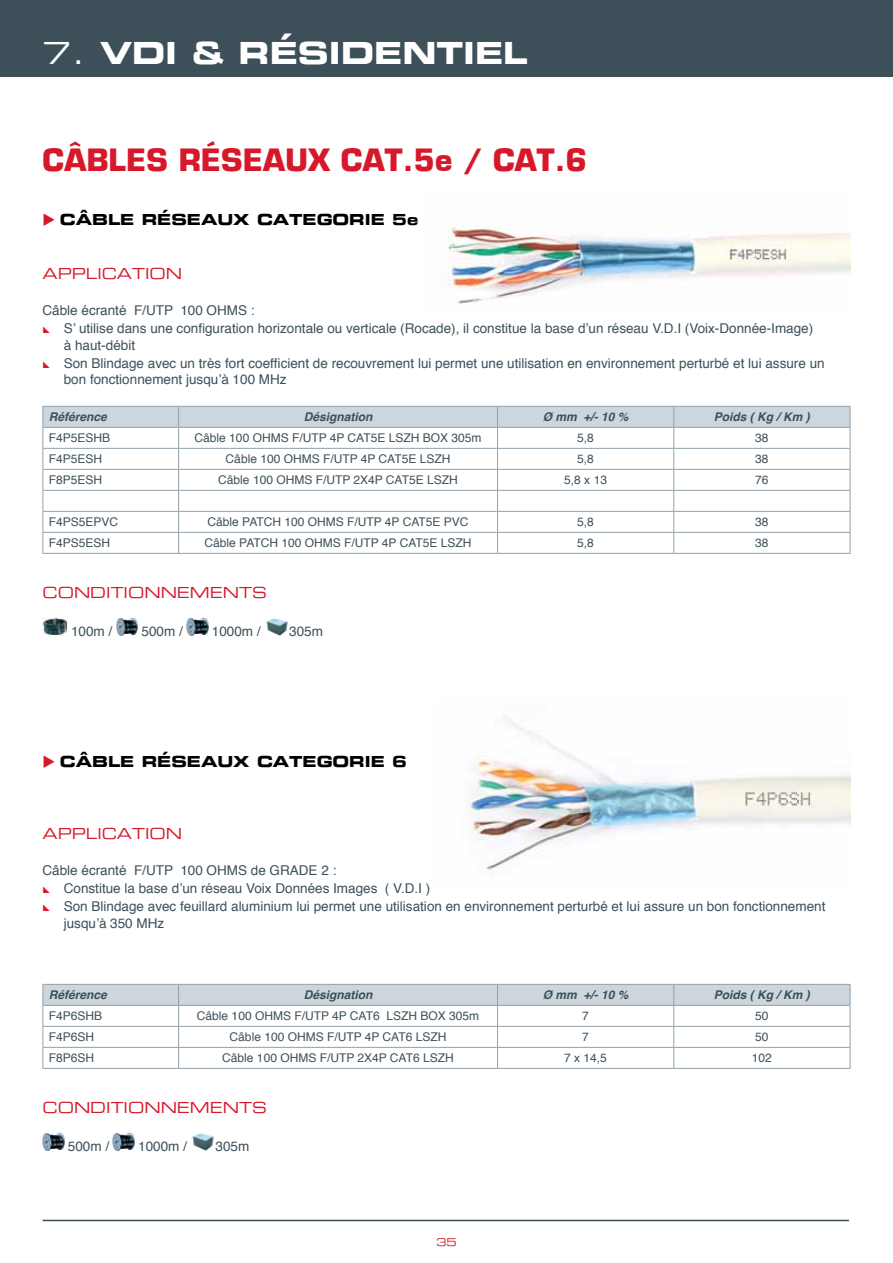
<style>
.page{position:relative;width:893px;height:1263px;background:#fff}
.page>*{position:absolute;margin:0;border:0;box-sizing:border-box;transform-origin:0 0}
.t1{font:700 30px "Eurostile";color:#d7182a}
.t2{font:30px "Eurostile Bold Extended Two";color:#fff}
.t3{font:15px "Eurostile Extended Two";color:#d7182a}
.t4{font:15px "Eurostile Bold Extended Two";color:#000}
.t5{font:13.5px/18px "Helvetica";color:#3d505a}
.t6{font:12px "Helvetica";color:#3d505a}
.t7{font:italic 700 12px "Helvetica";color:#3d505a}
.t8{font:10.5px "Eurostile Extended Two";color:#d7182a}
.s1{font-family:"Eurostile Extended Two"}
.s2{color:#d7182a}
</style>
<div class="page">
<div style="left:0;top:0;width:893px;height:77px;background:#3d505a"></div>
<hr style="left:43px;top:1220px;width:806px;height:1px;background:#3d505a">
<svg style="left:43px;top:406px;width:808px;height:147px"></svg>
<hr style="left:43px;top:553px;width:136px;height:1px;background:#91a1ab">
<hr style="left:179px;top:553px;width:318px;height:1px;background:#91a1ab">
<hr style="left:497px;top:553px;width:177px;height:1px;background:#91a1ab">
<hr style="left:674px;top:553px;width:176px;height:1px;background:#91a1ab">
<img style="left:43px;top:617px;width:24px;height:19px">
<img style="left:116px;top:617px;width:22px;height:19px">
<img style="left:187px;top:617px;width:21px;height:19px">
<img style="left:266px;top:618px;width:22px;height:18px">
<svg style="left:43px;top:984px;width:808px;height:84px"></svg>
<hr style="left:43px;top:1068px;width:136px;height:1px;background:#91a1ab">
<hr style="left:179px;top:1068px;width:318px;height:1px;background:#91a1ab">
<hr style="left:497px;top:1068px;width:177px;height:1px;background:#91a1ab">
<hr style="left:674px;top:1068px;width:176px;height:1px;background:#91a1ab">
<img style="left:43px;top:1132px;width:21px;height:19px">
<img style="left:113px;top:1132px;width:21px;height:19px">
<img style="left:192px;top:1133px;width:22px;height:18px">
<img style="left:439px;top:226px;width:411px;height:78px">
<img style="left:468px;top:716px;width:382px;height:157px">
<h1 class="t2" style="left:42px;top:32px;width:487px"><span class="s1">7.</span> VDI &amp; RÉSIDENTIEL</h1>
<h1 class="t1" style="left:43px;top:141px;width:546px">CÂBLES RÉ SEAUX CAT.5e / CAT.6</h1>
<p class="t4" style="left:43px;top:209px;width:377px"><span class="s2">◆</span> CÂBLE RÉSEAUX CATEGORIE 5e</p>
<p class="t3" style="left:43px;top:264px;width:16px">APP</p>
<p class="t3" style="left:86px;top:264px;width:93px">LICATION</p>
<p class="t5" style="left:64px;top:302px;width:751px;text-indent:-21px">Câble écranté F/UTP 100 OHMS :<br>S’ utilise dans une configuration horizontale ou verticale (Rocade), il constitue la base d’un réseau V.D.I (Voix-Donnée-Image)</p>
<p class="t5" style="left:64px;top:336px;width:762px">à haut-débit<br>Son Blindage avec un très fort coefficient de recouvrement lui permet une utilisation en environnement perturbé et lui assure un</p>
<p class="t5" style="left:64px;top:370px;width:224px">bon fonctionnement jusqu’à 100 MHz</p>
<p class="t7" style="left:49px;top:407px;width:60px">Référence</p>
<p class="t7" style="left:304px;top:407px;width:70px">Désignation</p>
<p class="t7" style="left:543px;top:407px;width:87px">Ø mm +/- 10 %</p>
<p class="t7" style="left:714px;top:407px;width:98px">Poids ( Kg / Km )</p>
<p class="t6" style="left:49px;top:429px;width:63px">F4P5ESHB</p>
<p class="t6" style="left:195px;top:429px;width:288px">Câble 100 OHMS F/UTP 4P CAT5E LSZH BOX 305m</p>
<p class="t6" style="left:577px;top:429px;width:18px">5,8</p>
<p class="t6" style="left:755px;top:429px;width:15px">38</p>
<p class="t6" style="left:49px;top:450px;width:55px">F4P5ESH</p>
<p class="t6" style="left:226px;top:450px;width:226px">Câble 100 OHMS F/UTP 4P CAT5E LSZH</p>
<p class="t6" style="left:577px;top:450px;width:18px">5,8</p>
<p class="t6" style="left:755px;top:450px;width:15px">38</p>
<p class="t6" style="left:49px;top:471px;width:55px">F8P5ESH</p>
<p class="t6" style="left:218px;top:471px;width:241px">Câble 100 OHMS F/UTP 2X4P CAT5E LSZH</p>
<p class="t6" style="left:564px;top:471px;width:44px">5,8 x 13</p>
<p class="t6" style="left:755px;top:471px;width:15px">76</p>
<p class="t6" style="left:49px;top:513px;width:71px">F4PS5EPVC</p>
<p class="t6" style="left:208px;top:513px;width:262px">Câble PATCH 100 OHMS F/UTP 4P CAT5E PVC</p>
<p class="t6" style="left:577px;top:513px;width:18px">5,8</p>
<p class="t6" style="left:755px;top:513px;width:15px">38</p>
<p class="t6" style="left:49px;top:534px;width:63px">F4PS5ESH</p>
<p class="t6" style="left:205px;top:534px;width:268px">Câble PATCH 100 OHMS F/UTP 4P CAT5E LSZH</p>
<p class="t6" style="left:577px;top:534px;width:18px">5,8</p>
<p class="t6" style="left:755px;top:534px;width:15px">38</p>
<p class="t3" style="left:43px;top:582px;width:45px">CONDI</p>
<p class="t3" style="left:111px;top:582px;width:156px">TIONNEMENTS</p>
<p class="t5" style="left:71px;top:623px;width:43px">100m /</p>
<p class="t5" style="left:141px;top:623px;width:43px">500m /</p>
<p class="t5" style="left:212px;top:623px;width:50px">1000m /</p>
<p class="t5" style="left:289px;top:623px;width:35px">305m</p>
<p class="t4" style="left:43px;top:751px;width:366px"><span class="s2">◆</span> CÂBLE RÉSEAUX CATEGORIE 6</p>
<p class="t3" style="left:43px;top:824px;width:16px">APP</p>
<p class="t3" style="left:86px;top:824px;width:93px">LICATION</p>
<p class="t5" style="left:64px;top:862px;width:763px;text-indent:-21px">Câble écranté F/UTP 100 OHMS de GRADE 2 :<br>Constitue la base d’un réseau Voix Données Images ( V.D.I )<br>Son Blindage avec feuillard aluminium lui permet une utilisation en environnement perturbé et lui assure un bon fonctionnement</p>
<p class="t5" style="left:64px;top:914px;width:102px">jusqu’à 350 MHz</p>
<p class="t7" style="left:49px;top:985px;width:60px">Référence</p>
<p class="t7" style="left:304px;top:985px;width:70px">Désignation</p>
<p class="t7" style="left:543px;top:985px;width:87px">Ø mm +/- 10 %</p>
<p class="t7" style="left:714px;top:985px;width:98px">Poids ( Kg / Km )</p>
<p class="t6" style="left:49px;top:1007px;width:55px">F4P6SHB</p>
<p class="t6" style="left:197px;top:1007px;width:284px">Câble 100 OHMS F/UTP 4P CAT6 LSZH BOX 305m</p>
<p class="t6" style="left:582px;top:1007px;width:8px">7</p>
<p class="t6" style="left:755px;top:1007px;width:15px">50</p>
<p class="t6" style="left:49px;top:1028px;width:47px">F4P6SH</p>
<p class="t6" style="left:230px;top:1028px;width:218px">Câble 100 OHMS F/UTP 4P CAT6 LSZH</p>
<p class="t6" style="left:582px;top:1028px;width:8px">7</p>
<p class="t6" style="left:755px;top:1028px;width:15px">50</p>
<p class="t6" style="left:49px;top:1049px;width:47px">F8P6SH</p>
<p class="t6" style="left:222px;top:1049px;width:233px">Câble 100 OHMS F/UTP 2X4P CAT6 LSZH</p>
<p class="t6" style="left:564px;top:1049px;width:44px">7 x 14,5</p>
<p class="t6" style="left:752px;top:1049px;width:22px">102</p>
<p class="t3" style="left:43px;top:1097px;width:45px">CONDI</p>
<p class="t3" style="left:111px;top:1097px;width:156px">TIONNEMENTS</p>
<p class="t5" style="left:68px;top:1137px;width:43px">500m /</p>
<p class="t5" style="left:138px;top:1137px;width:50px">1000m /</p>
<p class="t5" style="left:216px;top:1137px;width:35px">305m</p>
<p class="t8" style="left:436px;top:1234px;width:22px">35</p>
</div>
